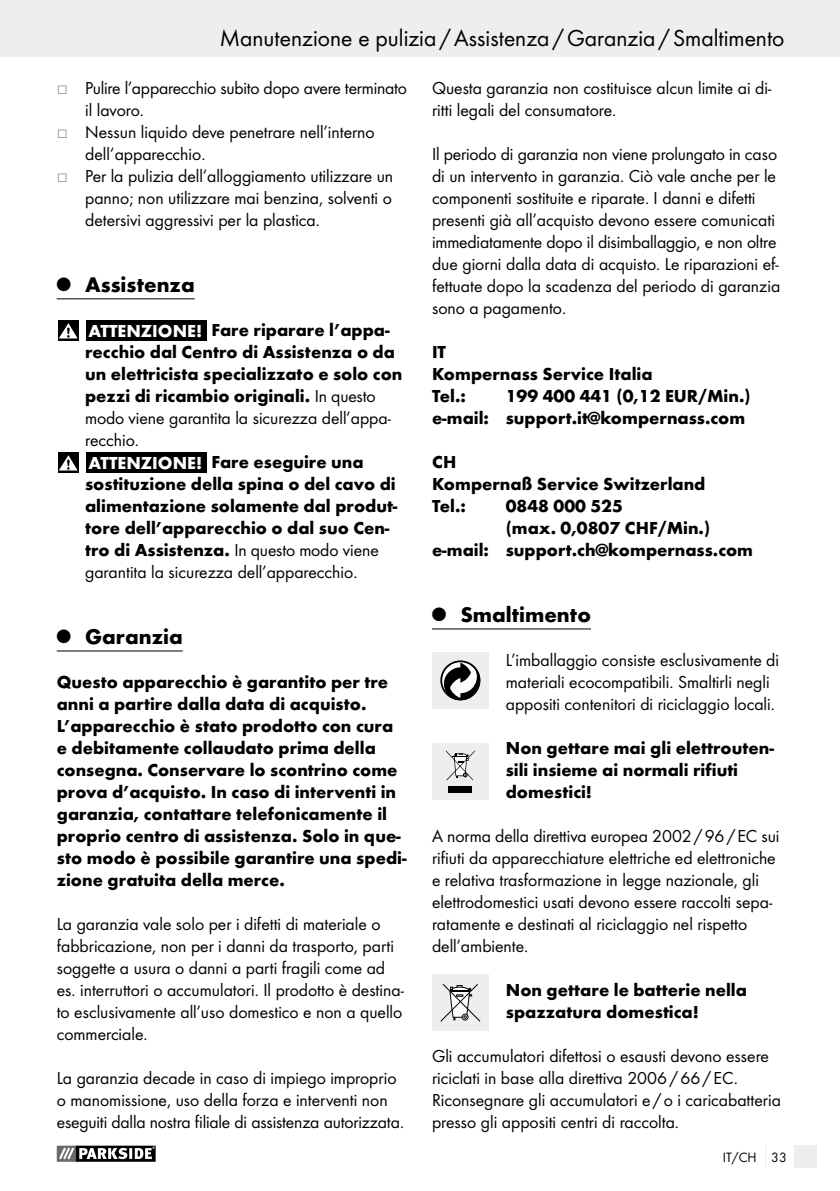
<style>
.page{position:relative;width:840px;height:1191px;background:#fff}
.page>*{position:absolute;margin:0;border:0;box-sizing:border-box;transform-origin:0 0}
.t1{font:24px "Futura Boo";color:#000}
.t2{font:700 22px "Futura";color:#000}
.t3{font:18px/22px "Futura Boo";color:#000}
.t4{font:700 18px/22px "Futura";color:#000}
.t5{font:700 18px "Futura";color:#fff}
.t6{font:14px "Futura Boo";color:#000}
.s1{font-family:"European Pi Three";font-size:20px;color:#97979c}
.s2{color:#fff}
.s3{font-family:"Futura Boo";font-weight:400}
.s4{font-family:"Futura";font-weight:700}
</style>
<div class="page">
<div style="left:0;top:0;width:839px;height:57px;background:#eceeef"></div>
<div style="left:794px;top:1145px;width:22px;height:23px;background:#eceeef"></div>
<svg style="left:56px;top:1145px;width:100px;height:17px"></svg>
<svg style="left:57px;top:1145px;width:98px;height:16px"></svg>
<hr style="left:57px;top:298px;width:138px;height:1px;background:#000">
<hr style="left:57px;top:650px;width:126px;height:1px;background:#000">
<svg style="left:58px;top:320px;width:20px;height:21px"></svg>
<svg style="left:59px;top:323px;width:19px;height:15px"></svg>
<div style="left:86px;top:320px;width:121px;height:21px;background:#000"></div>
<svg style="left:58px;top:452px;width:20px;height:21px"></svg>
<svg style="left:59px;top:455px;width:19px;height:15px"></svg>
<div style="left:86px;top:452px;width:121px;height:21px;background:#000"></div>
<hr style="left:432px;top:628px;width:158px;height:1px;background:#000">
<div style="left:432px;top:652px;width:56px;height:57px;background:#eceeef"></div>
<div style="left:440px;top:660px;width:40px;height:40px;border:2px solid #000;border-radius:50%"></div>
<svg style="left:442px;top:662px;width:38px;height:39px"></svg>
<div style="left:432px;top:743px;width:56px;height:56px;background:#eceeef"></div>
<div style="left:448px;top:786px;width:24px;height:6px;background:#000"></div>
<svg style="left:446px;top:750px;width:28px;height:30px"></svg>
<div style="left:432px;top:974px;width:56px;height:57px;background:#eceeef"></div>
<svg style="left:440px;top:984px;width:40px;height:38px"></svg>
<h1 class="t1" style="left:220px;top:24px;width:565px">Manutenzione e pulizia/Assistenza/Garanzia/Smaltimento</h1>
<p class="t3" style="left:57px;top:77px;width:351px"><span class="s1">j</span> Pulire l’apparecchio subito dopo avere terminato</p>
<p class="t3" style="left:85px;top:99px;width:60px">il lavoro.</p>
<p class="t3" style="left:57px;top:121px;width:319px"><span class="s1">j</span> Nessun liquido deve penetrare nell’interno</p>
<p class="t3" style="left:85px;top:143px;width:122px">dell‘apparecchio.</p>
<p class="t3" style="left:57px;top:165px;width:338px"><span class="s1">j</span> Per la pulizia dell’alloggiamento utilizzare un</p>
<p class="t3" style="left:85px;top:187px;width:308px">panno; non utilizzare mai benzina, solventi o</p>
<p class="t3" style="left:85px;top:209px;width:236px">detersivi aggressivi per la plastica.</p>
<p class="t2" style="left:57px;top:271px;width:139px"><sup>Q</sup> Assistenza</p>
<p class="t5" style="left:88px;top:320px;width:24px">Attenzione</p>
<p class="t4" style="left:85px;top:319px;width:319px;text-indent:111px"><span class="s2">!</span> Fare riparare l’appa&shy;recchio dal Centro di Assistenza o da un elettricista specializzato e solo con pezzi di ricambio originali. <span class="s3">In questo</span></p>
<p class="t3" style="left:85px;top:407px;width:307px">modo viene garantita la sicurezza dell’appa&shy;recchio.</p>
<p class="t5" style="left:88px;top:452px;width:24px">Attenzione</p>
<p class="t4" style="left:85px;top:451px;width:314px;text-indent:111px"><span class="s2">!</span> Fare eseguire una sostituzione della spina o del cavo di alimentazione solamente dal produt&shy;tore dell’apparecchio o dal suo Cen-</p>
<p class="t3" style="left:85px;top:539px;width:295px"><span class="s4">tro di Assistenza.</span> In questo modo viene garantita la sicurezza dell’apparecchio.</p>
<p class="t2" style="left:57px;top:623px;width:127px"><sup>Q</sup> Garanzia</p>
<p class="t4" style="left:57px;top:671px;width:351px">Questo apparecchio è garantito per tre anni a partire dalla data di acquisto.<br>L’apparecchio è stato prodotto con cura e debitamente collaudato prima della consegna. Conservare lo scontrino come prova d’acquisto. In caso di interventi in garanzia, contattare telefonicamente il proprio centro di assistenza. Solo in que&shy;sto modo è possibile garantire una spedi&shy;zione gratuita della merce.</p>
<p class="t3" style="left:57px;top:913px;width:348px">La garanzia vale solo per i difetti di materiale o fabbricazione, non per i danni da trasporto, parti soggette a usura o danni a parti fragili come ad es. interruttori o accumulatori. Il prodotto è destina&shy;to esclusivamente all’uso domestico e non a quello commerciale.</p>
<p class="t3" style="left:57px;top:1067px;width:348px">La garanzia decade in caso di impiego improprio o manomissione, uso della forza e interventi non eseguiti dalla nostra filiale di assistenza autorizzata.</p>
<p class="t3" style="left:432px;top:77px;width:340px">Questa garanzia non costituisce alcun limite ai di&shy;ritti legali del consumatore.</p>
<p class="t3" style="left:432px;top:143px;width:349px">Il periodo di garanzia non viene prolungato in caso di un intervento in garanzia. Ciò vale anche per le componenti sostituite e riparate. I danni e difetti presenti già all’acquisto devono essere comunicati immediatamente dopo il disimballaggio, e non oltre due giorni dalla data di acquisto. Le riparazioni ef&shy;fettuate dopo la scadenza del periodo di garanzia sono a pagamento.</p>
<p class="t4" style="left:432px;top:341px;width:222px">IT<br>Kompernass Service Italia<br>Tel.:</p>
<p class="t4" style="left:432px;top:385px;width:320px;text-align:right">199 400 441 (0,12 EUR/Min.)<br>e-mail: support.it@kompernass.com</p>
<p class="t4" style="left:432px;top:451px;width:275px">CH<br>Kompernaß Service Switzerland<br>Tel.:</p>
<p class="t4" style="left:505px;top:495px;width:118px">0848 000 525</p>
<p class="t4" style="left:505px;top:517px;width:206px">(max. 0,0807 CHF/Min.)</p>
<p class="t4" style="left:432px;top:539px;width:322px">e-mail: support.ch@kompernass.com</p>
<p class="t2" style="left:432px;top:601px;width:160px"><sup>Q</sup> Smaltimento</p>
<p class="t3" style="left:505px;top:649px;width:275px">L’imballaggio consiste esclusivamente di materiali ecocompatibili. Smaltirli negli appositi contenitori di riciclaggio locali.</p>
<p class="t4" style="left:505px;top:737px;width:269px">Non gettare mai gli elettrouten&shy;sili insieme ai normali rifiuti domestici!</p>
<p class="t3" style="left:432px;top:825px;width:349px">A norma della direttiva europea 2002/96/EC sui rifiuti da apparecchiature elettriche ed elettroniche e relativa trasformazione in legge nazionale, gli elettrodomestici usati devono essere raccolti sepa&shy;ratamente e destinati al riciclaggio nel rispetto dell’ambiente.</p>
<p class="t4" style="left:505px;top:979px;width:242px">Non gettare le batterie nella spazzatura domestica!</p>
<p class="t3" style="left:432px;top:1045px;width:350px">Gli accumulatori difettosi o esausti devono essere riciclati in base alla direttiva 2006/66/ EC.<br>Riconsegnare gli accumulatori e /o i caricabatteria presso gli appositi centri di raccolta.</p>
<p class="t6" style="left:722px;top:1149px;width:65px">IT/CH 33</p>
</div>
